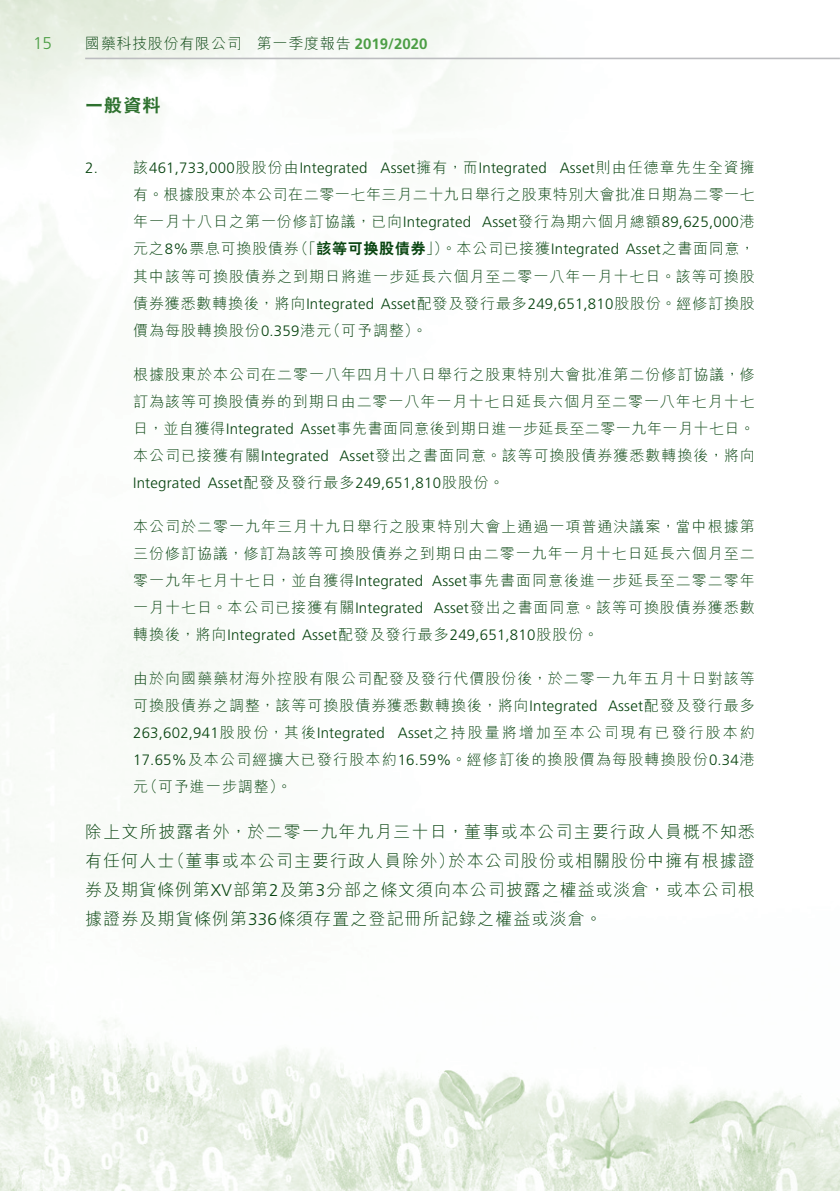
<style>
.page{position:relative;width:840px;height:1191px;background:#fff}
.page>*{position:absolute;margin:0;border:0;box-sizing:border-box;transform-origin:0 0}
.t1{font:800 18px "C Hei 2 HK";color:#2e712f}
._01_Body_Text{font:300 17px/29px "M Hei HK";letter-spacing:.06em;color:#084410;text-align:right}
.t2{font:300 17px "Frutiger LT Std";color:#4c9e45}
._26___P2__Note{font:300 15px/27px "M Hei HK";letter-spacing:.065em;color:#084410;text-align:right}
._21_IN0__Note{font:300 15px/27px "M Hei HK";letter-spacing:.055em;color:#084410}
._26___P2__Note-2{font:300 15px/27px "Frutiger LT Std";letter-spacing:.015em;color:#084410}
._21_IN0__Note-2{font:300 15px/27px "M Hei HK";letter-spacing:.035em;color:#084410;text-align:right}
._21_IN0__Note-3{font:300 15px "Frutiger LT Std";letter-spacing:.015em;color:#084410}
.t3{font:700 15px "Frutiger LT Std";color:#4c9e45}
.s1{font-family:"M Hei HK";font-weight:300;color:#084410}
.s2{font-family:"M Hei HK"}
.s3{font-family:"Frutiger LT Std"}
.s4{font-family:"C Hei 2 HK";font-weight:800}
</style>
<div class="page">
<img style="left:0;top:0;width:839px;height:1191px">
<hr style="left:85px;top:58px;width:754px;height:1px;background:#bcbdc0">
<p class="t2" style="left:33px;top:34px;width:20px">15</p>
<p class="_26___P2__Note" style="left:85px;top:29px;width:158px">國藥科技股份有限公司</p>
<p class="t3" style="left:257px;top:35px;width:172px"><span class="s1">第一季度報告</span> 2019/2020</p>
<p class="t1" style="left:85px;top:94px;width:77px">一般資料</p>
<p class="_21_IN0__Note-3" style="left:85px;top:160px;width:14px">2.</p>
<p class="_21_IN0__Note-3" style="left:133px;top:160px;width:236px"><span class="s2">該</span>461,733,000<span class="s2">股股份由</span>Integrated</p>
<p class="_21_IN0__Note-3" style="left:380px;top:160px;width:168px">Asset<span class="s2">擁有，而</span>Integrated</p>
<p class="_21_IN0__Note" style="left:559px;top:154px;width:196px"><span class="s3">Asset</span>則由任德章先生全資擁</p>
<p class="_21_IN0__Note-2" style="left:133px;top:181px;width:622px">有。根據股東於本公司在二零一七年三月二十九日舉行之股東特別大會批准日期為二零一七<br><span class="s3">Asset</span>發行為期六個月總額<span class="s3">89,625,000</span>港</p>
<p class="_21_IN0__Note" style="left:293px;top:208px;width:462px;text-indent:-160px">年一月十八日之第一份修訂協議，已向<span class="s3">Integrated<br></span>（「<span class="s4">該等可換股債券</span>」）。本公司已接獲<span class="s3">Integrated Asset</span>之書面同意，</p>
<p class="_21_IN0__Note" style="left:133px;top:235px;width:167px">元之<span class="s3">8%</span>票息可換股債券</p>
<p class="_21_IN0__Note" style="left:133px;top:262px;width:623px">其中該等可換股債券之到期日將進一步延長六個月至二零一八年一月十七日。該等可換股</p>
<p class="_21_IN0__Note" style="left:133px;top:289px;width:622px">債券獲悉數轉換後，將向<span class="s3">Integrated Asset</span>配發及發行最多<span class="s3">249,651,810</span>股股份。經修訂換股</p>
<p class="_21_IN0__Note" style="left:326px;top:316px;width:103px">（可予調整。(</p>
<p class="_21_IN0__Note" style="left:133px;top:316px;width:199px">價為每股轉換股份<span class="s3">0.359</span>港元</p>
<p class="_26___P2__Note" style="left:133px;top:360px;width:623px">根據股東於本公司在二零一八年四月十八日舉行之股東特別大會批准第二份修訂協議，修訂為該等可換股債券的到期日由二零一八年一月十七日延長六個月至二零一八年七月十七日，並自獲得<span class="s3">Integrated Asset</span>事先書面同意後到期日進一步延長至二零一九年一月十七日。<span class="s3">Asset</span>發出之書面同意。該等可換股債券獲悉數轉換後，將向</p>
<p class="_26___P2__Note-2" style="left:133px;top:442px;width:372px"><span class="s2">本公司已接獲有關</span>Integrated<br>Integrated Asset<span class="s2">配發及發行最多</span>249,651,810<span class="s2">股股份。</span></p>
<p class="_26___P2__Note" style="left:133px;top:512px;width:623px">本公司於二零一九年三月十九日舉行之股東特別大會上通過一項普通決議案，當中根據第三份修訂協議，修訂為該等可換股債券之到期日由二零一九年一月十七日延長六個月至二<br><span class="s3">Asset</span>事先書面同意後進一步延長至二零二零年</p>
<p class="_26___P2__Note" style="left:133px;top:566px;width:291px">零一九年七月十七日，並自獲得<span class="s3">Integrated</span></p>
<p class="_26___P2__Note" style="left:433px;top:593px;width:322px"><span class="s3">Asset</span>發出之書面同意。該等可換股債券獲悉數</p>
<p class="_26___P2__Note-2" style="left:133px;top:594px;width:466px"><span class="s2">一月十七日。本公司已接獲有關</span>Integrated<br><span class="s2">轉換後，將向</span>Integrated Asset<span class="s2">配發及發行最多</span>249,651,810<span class="s2">股股份。</span></p>
<p class="_26___P2__Note" style="left:133px;top:664px;width:623px">由於向國藥藥材海外控股有限公司配發及發行代價股份後，於二零一九年五月十日對該等<br><span class="s3">Asset</span>配發及發行最多</p>
<p class="_26___P2__Note" style="left:397px;top:691px;width:358px;text-align:left;text-indent:-264px">可換股債券之調整，該等可換股債券獲悉數轉換後，將向<span class="s3">Integrated<br>Asset</span>之持股量將增加至本公司現有已發行股本約</p>
<p class="_26___P2__Note-2" style="left:133px;top:719px;width:253px">263,602,941<span class="s2">股股份，其後</span>Integrated</p>
<p class="_26___P2__Note" style="left:133px;top:745px;width:622px"><span class="s3">17.65%</span>及本公司經擴大已發行股本約<span class="s3">16.59%</span>。經修訂後的換股價為每股轉換股份<span class="s3">0.34</span>港</p>
<p class="_26___P2__Note" style="left:143px;top:772px;width:150px">（可予進一步調整。(</p>
<p class="_26___P2__Note" style="left:133px;top:772px;width:16px">元</p>
<p class="_01_Body_Text" style="left:85px;top:816px;width:671px">除上文所披露者外，於二零一九年九月三十日，董事或本公司主要行政人員概不知悉於本公司股份或相關股份中擁有根據證</p>
<p class="_01_Body_Text" style="left:168px;top:845px;width:288px">（董事或本公司主要行政人員除外）</p>
<p class="_01_Body_Text" style="left:85px;top:845px;width:671px;text-align:left">有任何人士<br>券及期貨條例第<span class="s3">XV</span>部第<span class="s3">2</span>及第<span class="s3">3</span>分部之條文須向本公司披露之權益或淡倉，或本公司根據證券及期貨條例第<span class="s3">336</span>條須存置之登記冊所記錄之權益或淡倉。</p>
</div>
